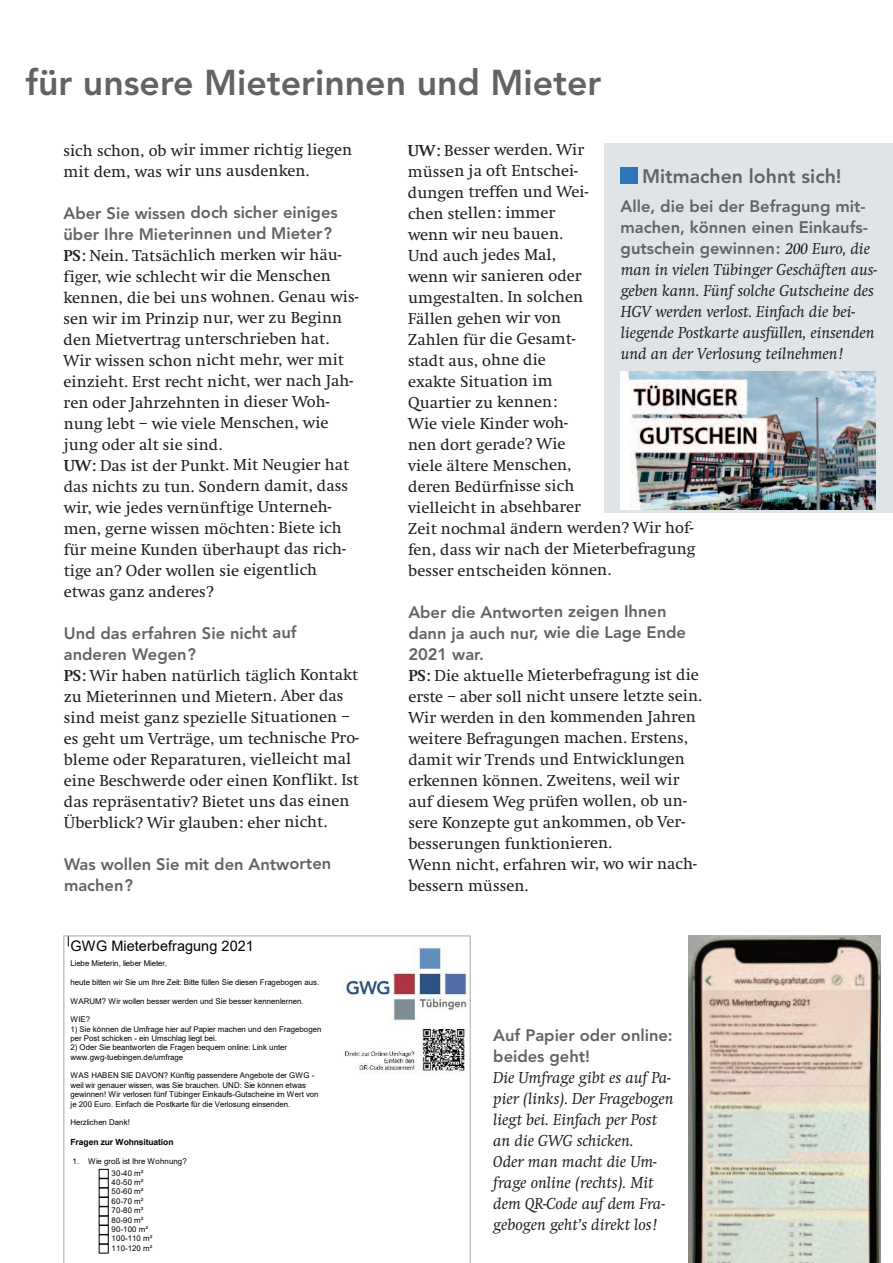
<style>
.page{position:relative;width:893px;height:1263px;background:#fff}
.page>*{position:absolute;margin:0;border:0;box-sizing:border-box;transform-origin:0 0}
.t1{font:800 35.7px "Avenir";color:#636366}
.t2{font:800 19.5px "Avenir";color:#636366}
.t3{font:16.5px/21px "Swift EF";color:#231f20}
.t4{font:italic 16.5px/21px "Swift EF";color:#231f20}
.t5{font:800 16.5px/21px "Avenir";color:#636366}
.t6{font:14.4px "Arial MT+HIWZTC";letter-spacing:.005em;color:#000}
.t7{font:8.55px "Arial Bold MT+ZUGUDX";letter-spacing:-.01em;color:#000}
.t8{font:7.8px/9.3px "Arial MT+HIWZTC";letter-spacing:.005em;color:#000}
.t9{font:7.8px "Arial MT+HIWZTC";letter-spacing:-.015em;color:#000}
.s1{font-family:"Swift";font-weight:700}
.s2{font-family:"Swift EF";font-weight:400;font-style:italic;color:#231f20}
</style>
<div class="page">
<div style="left:604px;top:143px;width:289px;height:370px;background:#dee4e8"></div>
<div style="left:621px;top:167px;width:17px;height:16px;background:#2e76bc"></div>
<img style="left:621px;top:371px;width:255px;height:138px">
<svg style="left:63px;top:935px;width:408px;height:328px"></svg>
<img style="left:689px;top:935px;width:191px;height:328px">
<h1 class="t1" style="left:26px;top:68px;width:577px">für unsere Mieterinnen und Mieter</h1>
<p class="t3" style="left:63px;top:139px;width:290px">sich schon, ob wir immer richtig liegen mit dem, was wir uns ausdenken.</p>
<p class="t5" style="left:64px;top:204px;width:276px">Aber Sie wissen doch sicher einiges über Ihre Mieterinnen und Mieter?</p>
<p class="t3" style="left:64px;top:244px;width:296px"><span class="s1">PS:</span> Nein. Tatsächlich merken wir häu&shy;figer, wie schlecht wir die Menschen kennen, die bei uns wohnen. Genau wis&shy;sen wir im Prinzip nur, wer zu Beginn den Mietvertrag unterschrieben hat.<br>Wir wissen schon nicht mehr, wer mit einzieht. Erst recht nicht, wer nach Jah&shy;ren oder Jahrzehnten in dieser Woh&shy;nung lebt – wie viele Menschen, wie jung oder alt sie sind.<br><span class="s1">UW:</span> Das ist der Punkt. Mit Neugier hat das nichts zu tun. Sondern damit, dass wir, wie jedes vernünftige Unterneh&shy;men, gerne wissen möchten: Biete ich für meine Kunden überhaupt das rich&shy;tige an? Oder wollen sie eigentlich etwas ganz anderes?</p>
<p class="t5" style="left:64px;top:624px;width:234px">Und das erfahren Sie nicht auf anderen Wegen?</p>
<p class="t3" style="left:64px;top:664px;width:297px"><span class="s1">PS:</span> Wir haben natürlich täglich Kontakt zu Mieterinnen und Mietern. Aber das sind meist ganz spezielle Situationen – es geht um Verträge, um technische Pro&shy;bleme oder Reparaturen, vielleicht mal eine Beschwerde oder einen Konflikt. Ist das repräsentativ? Bietet uns das einen Überblick? Wir glauben: eher nicht.</p>
<p class="t5" style="left:64px;top:855px;width:269px">Was wollen Sie mit den Antworten machen?</p>
<p class="t6" style="left:70px;top:937px;width:185px">IYI Okgvgtdghtciwpi 4243</p>
<p class="t9" style="left:70px;top:959px;width:98px">Nkgdg Okgvgtkp. nkgdgt Okgvgt.</p>
<p class="t8" style="left:70px;top:977px;width:250px">jgwvg dkvvgp ykt Ukg wo Kjtg ¥gkv&lt; Dkvvg h¯nngp Ukg fkgugp Htcigdqigp cwu0</p>
<p class="t8" style="left:70px;top:996px;width:235px">YCTWOA Ykt yqnngp dguugt ygtfgp wpf Ukg dguugt mgppgpngtpgp0</p>
<p class="t8" style="left:70px;top:1015px;width:253px">YKGA<br>3+ Ukg m…ppgp fkg Wohtcig jkgt cwh Rcrkgt ocejgp wpf fgp Htcigdqigp rgt Rquv uejkemgp / gkp Wouejnci nkgiv dgk0<br>4+ Qfgt Ukg dgcpvyqtvgp fkg Htcigp dgswgo qpnkpg&lt; Nkpm wpvgt yyy0iyi/vwgdkpigp0fg1wohtcig</p>
<p class="t8" style="left:70px;top:1071px;width:250px">YCU JCDGP UKG FCXQPA M¯phvki rcuugpfgtg Cpigdqvg fgt IYI / ygkn ykt igpcwgt ykuugp. ycu Ukg dtcwejgp0 WPF&lt; Ukg m…ppgp gvycu igykppgp# Ykt xgtnqugp h¯ph V¯dkpigt Gkpmcwhu/Iwvuejgkpg ko Ygtv xqp lg 422 Gwtq0 Gkphcej fkg Rquvmctvg h¯t fkg Xgtnquwpi gkpugpfgp0</p>
<p class="t8" style="left:70px;top:1118px;width:61px">Jgt¦nkejgp Fcpm#</p>
<p class="t7" style="left:70px;top:1137px;width:105px">Htcigp ¦wt Yqjpukvwcvkqp</p>
<p class="t8" style="left:73px;top:1156px;width:116px;line-height:11.4px;text-align:center">30 Ykg itq̌ kuv Kjtg YqjpwpiA<br>52/62 o)</p>
<p class="t8" style="left:112px;top:1178px;width:42px">62/72 o)<br>72/82 o)<br>82/92 o)<br>92/:2 o) :2/;2 o) ;2/322 o)<br>322/332 o)<br>332/342 o)</p>
<p class="t3" style="left:408px;top:139px;width:289px"><span class="s1">UW:</span> Besser werden. Wir<br>müssen ja oft Entschei-<br>dungen treffen und Wei-<br>chen stellen: immer<br>wenn wir neu bauen.<br>Und auch jedes Mal,<br>wenn wir sanieren oder<br>umgestalten. In solchen<br>Fällen gehen wir von<br>Zahlen für die Gesamt-<br>stadt aus, ohne die<br>exakte Situation im<br>Quartier zu kennen:<br>Wie viele Kinder woh-<br>nen dort gerade? Wie<br>viele ältere Menschen,<br>deren Bedürfnisse sich<br>vielleicht in absehbarer<br>Zeit nochmal ändern werden? Wir hof&shy;fen, dass wir nach der Mieterbefragung besser entscheiden können.</p>
<p class="t5" style="left:408px;top:603px;width:279px">Aber die Antworten zeigen Ihnen dann ja auch nur, wie die Lage Ende<br>2021 war.</p>
<p class="t3" style="left:408px;top:664px;width:295px"><span class="s1">PS:</span> Die aktuelle Mieterbefragung ist die erste – aber soll nicht unsere letzte sein.<br>Wir werden in den kommenden Jahren weitere Befragungen machen. Erstens, damit wir Trends und Entwicklungen erkennen können. Zweitens, weil wir auf diesem Weg prüfen wollen, ob un&shy;sere Konzepte gut ankommen, ob Ver&shy;besserungen funktionieren.<br>Wenn nicht, erfahren wir, wo wir nach&shy;bessern müssen.</p>
<p class="t2" style="left:642px;top:168px;width:201px">Mitmachen lohnt sich!</p>
<p class="t5" style="left:621px;top:197px;width:251px">Alle, die bei der Befragung mit&shy;machen, können einen Einkaufs&shy;gutschein gewinnen: <span class="s2">200 Euro, die</span></p>
<p class="t4" style="left:621px;top:259px;width:258px">man in vielen Tübinger Geschäften aus&shy;geben kann. Fünf solche Gutscheine des HGV werden verlost. Einfach die bei&shy;liegende Postkarte ausfüllen, einsenden und an der Verlosung teilnehmen!</p>
<p class="t5" style="left:493px;top:1026px;width:181px">Auf Papier oder online: beides geht!</p>
<p class="t4" style="left:493px;top:1066px;width:182px">Die Umfrage gibt es auf Pa&shy;pier (links). Der Fragebogen liegt bei. Einfach per Post an die GWG schicken.<br>Oder man macht die Um&shy;frage online (rechts). Mit dem QR-Code auf dem Fra&shy;gebogen geht’s direkt los!</p>
</div>
